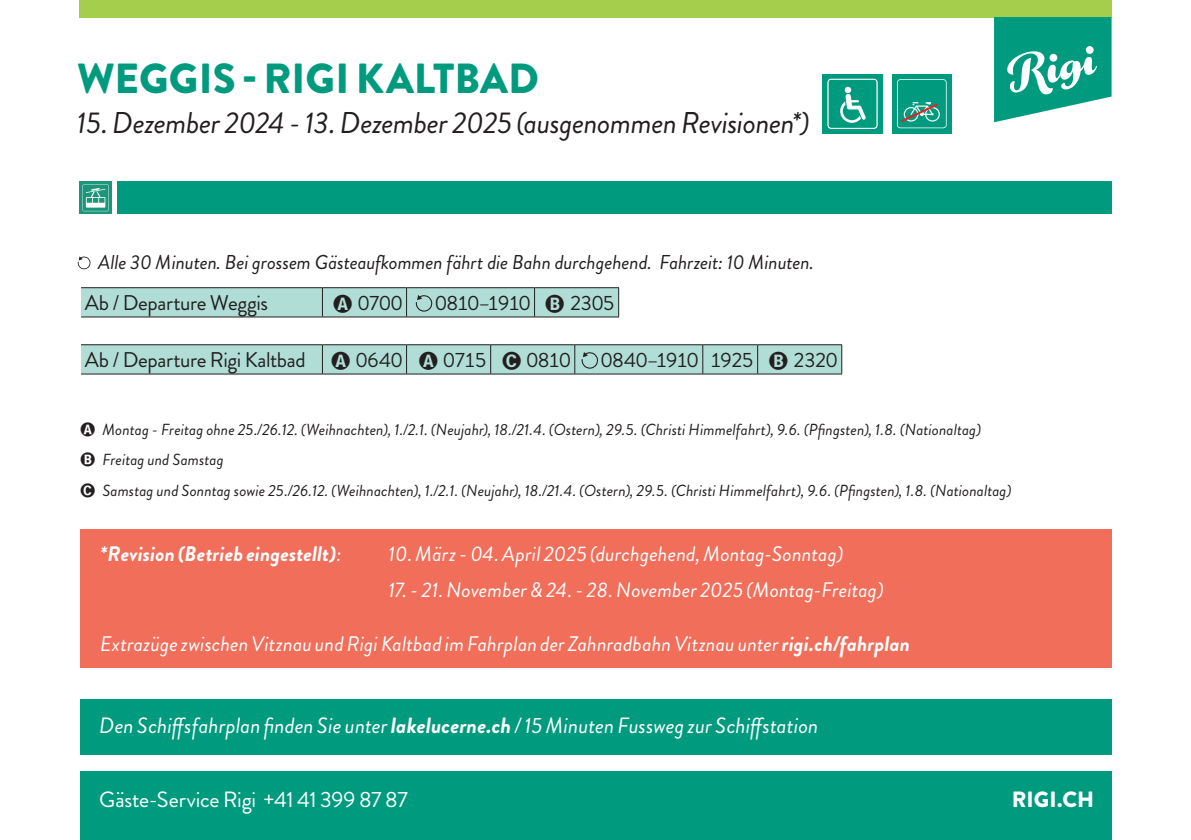
<style>
.page{position:relative;width:1191px;height:840px;background:#fff}
.page>*{position:absolute;margin:0;border:0;box-sizing:border-box;transform-origin:0 0}
.t1{font:900 42px "Brandon Grotesque";color:#009b7f}
.t2{font:italic 30px "Brandon Grotesque";letter-spacing:-.015em;color:#231f20}
.t3{font:italic 22px "Brandon Grotesque";letter-spacing:.005em;color:#fff}
.t4{font:22px "Brandon Grotesque";letter-spacing:-.01em;color:#fff}
.t5{font:900 22px "Brandon Grotesque";color:#fff}
.t6{font:21.2px "Brandon Grotesque";letter-spacing:-.02em;color:#231f20}
.t7{font:italic 21px "Brandon Grotesque";letter-spacing:.005em;color:#fff}
.t8{font:italic 700 21px "Brandon Grotesque";letter-spacing:.01em;color:#fff}
.t9{font:20.6px "Brandon Grotesque";letter-spacing:-.085em;color:#231f20}
.F-Fussnote_Copy_mit_Zahl{font:italic 20px "Brandon Grotesque";letter-spacing:-.005em;color:#231f20}
.hinweise{font:italic 16px "Brandon Grotesque";letter-spacing:.005em;color:#231f20}
.s1{font-weight:400}
.s2{font-weight:700}
</style>
<div class="page">
<div style="left:79px;top:0;width:1032px;height:17px;background:#a4ce4c"></div>
<svg style="left:994px;top:17px;width:117px;height:105px"></svg>
<div style="left:80px;top:771px;width:1031px;height:68px;background:#009b7f"></div>
<div style="left:117px;top:181px;width:994px;height:33px;background:#009b7f"></div>
<div style="left:79px;top:181px;width:33px;height:33px;background:#1c957a"></div>
<svg style="left:82px;top:184px;width:27px;height:27px"></svg>
<div style="left:892px;top:74px;width:60px;height:59px;background:#009b7f"></div>
<svg style="left:897px;top:79px;width:49px;height:49px"></svg>
<div style="left:822px;top:74px;width:60px;height:59px;background:#009b7f"></div>
<svg style="left:827px;top:79px;width:50px;height:50px"></svg>
<svg style="left:78px;top:256px;width:13px;height:13px"></svg>
<div style="left:80px;top:528px;width:1031px;height:139px;background:#f06e5a"></div>
<div style="left:80px;top:699px;width:1031px;height:55px;background:#009b7f"></div>
<svg style="left:81px;top:287px;width:538px;height:30px;background:#a8d3cc"></svg>
<svg style="left:81px;top:344px;width:761px;height:30px;background:#a7d2cb"></svg>
<p class="t1" style="left:77px;top:49px;width:463px">WEGGIS - RIGI KALTBAD</p>
<p class="t2" style="left:77px;top:102px;width:734px">15. Dezember 2024 - 13. Dezember 2025 (ausgenommen Revisionen*)</p>
<p class="F-Fussnote_Copy_mit_Zahl" style="left:98px;top:248px;width:717px">Alle 30 Minuten. Bei grossem Gästeaufkommen fährt die Bahn durchgehend. Fahrzeit: 10 Minuten.</p>
<p class="t6" style="left:85px;top:288px;width:185px">Ab / Departure Weggis</p>
<p class="t9" style="left:357px;top:288px;width:47px">0700</p>
<p class="t9" style="left:435px;top:288px;width:98px">0810–1910</p>
<p class="t9" style="left:569px;top:288px;width:47px">2305</p>
<p class="t6" style="left:85px;top:345px;width:222px">Ab / Departure Rigi Kaltbad</p>
<p class="t9" style="left:355px;top:345px;width:49px">0640</p>
<p class="t9" style="left:443px;top:345px;width:46px">0715</p>
<p class="t9" style="left:526px;top:345px;width:46px">0810</p>
<p class="t9" style="left:600px;top:345px;width:155px">0840–1910 1925</p>
<p class="t9" style="left:793px;top:345px;width:47px">2320</p>
<p class="hinweise" style="left:102px;top:418px;width:880px">Montag - Freitag ohne 25./26.12. (Weihnachten), 1./2.1. (Neujahr), 18./21.4. (Ostern), 29.5. (Christi Himmelfahrt), 9.6. (Pfingsten), 1.8. (Nationaltag)</p>
<p class="hinweise" style="left:102px;top:448px;width:123px">Freitag und Samstag</p>
<p class="hinweise" style="left:102px;top:479px;width:911px">Samstag und Sonntag sowie 25./26.12. (Weihnachten), 1./2.1. (Neujahr), 18./21.4. (Ostern), 29.5. (Christi Himmelfahrt), 9.6. (Pfingsten), 1.8. (Nationaltag)</p>
<p class="t8" style="left:100px;top:538px;width:243px">*Revision (Betrieb eingestellt)<span class="s1">:</span></p>
<p class="t7" style="left:388px;top:539px;width:457px">10. März - 04. April 2025 (durchgehend, Montag-Sonntag)</p>
<p class="t7" style="left:388px;top:575px;width:497px">17. - 21. November &amp; 24. - 28. November 2025 (Montag-Freitag)</p>
<p class="t7" style="left:100px;top:629px;width:811px">Extrazüge zwischen Vitznau und Rigi Kaltbad im Fahrplan der Zahnradbahn Vitznau unter <span class="s2">rigi.ch/fahrplan</span></p>
<p class="t3" style="left:99px;top:710px;width:720px">Den Schiffsfahrplan finden Sie unter <span class="s2">lakelucerne.ch</span> / 15 Minuten Fussweg zur Schiffstation</p>
<p class="t4" style="left:99px;top:784px;width:310px">Gäste-Service Rigi +41 41 399 87 87</p>
<p class="t5" style="left:1011px;top:783px;width:84px">RIGI.CH</p>
</div>
